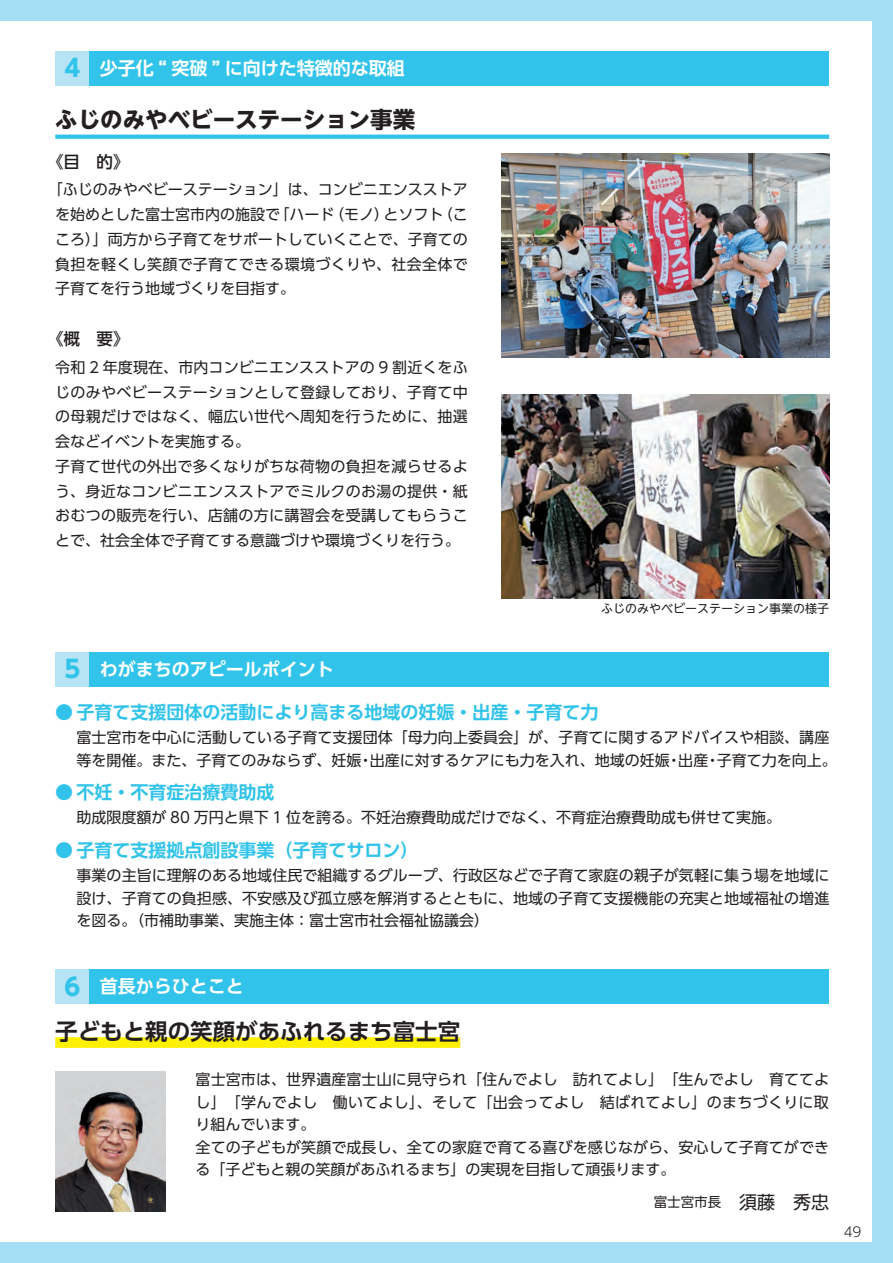
<style>
.page{position:relative;width:893px;height:1263px;background:#a4def4}
.page>*{position:absolute;margin:0;border:0;box-sizing:border-box;transform-origin:0 0}
.t1{font:700 22.5px "UD Shin Go Pr 6 N De";color:#231f20}
.t2{font:700 22.5px "UD Shin Go NT Pr 6 N";color:#231f20}
.t3{font:700 18px "UD Shin Go Pr 6 N De";color:#31c3e9}
.t4{font:700 18px "UD Shin Go Pr 6 N De";color:#fff}
.t5{font:18px "UD Shin Go Pr 6 N";color:#231f20}
.t6{font:500 16.5px "UD Shin Go Pr 6 N";color:#231f20}
.t7{font:15px/24.8px "UD Shin Go Pr 6 N";letter-spacing:.005em;color:#231f20}
.t8{font:300 13.5px "UD Shin Go NT Pr 6";color:#231f20}
.t9{font:12px "UD Shin Go NT Pr 6 N";color:#231f20}
.s1{font-family:"UD Shin Go Pr 6 N";font-size:24px;color:#31c3e9}
.s2{font-family:"UD Shin Go Pr 6 N";font-weight:400}
.s3{font-size:13.5px}
</style>
<div class="page">
<div style="left:0;top:21px;width:872px;height:1221px;background:#fff"></div>
<div style="left:55px;top:652px;width:34px;height:34px;background:#b7e4f5"></div>
<div style="left:89px;top:652px;width:740px;height:34px;background:#31c3e9"></div>
<div style="left:55px;top:969px;width:34px;height:34px;background:#b7e4f5"></div>
<div style="left:89px;top:969px;width:740px;height:34px;background:#31c3e9"></div>
<div style="left:55px;top:1037px;width:405px;height:11px;background:#fff101"></div>
<div style="left:55px;top:51px;width:34px;height:34px;background:#b7e4f5"></div>
<div style="left:89px;top:51px;width:740px;height:34px;background:#31c3e9"></div>
<svg style="left:55px;top:135px;width:774px;height:4px;background:#39c5e9"></svg>
<img style="left:502px;top:394px;width:327px;height:204px">
<img style="left:502px;top:153px;width:327px;height:204px">
<div style="left:55px;top:1071px;width:111px;height:141px;background:#d1d2d4"></div>
<img style="left:55px;top:1091px;width:111px;height:121px">
<p class="t4" style="left:64px;top:53px;width:342px"><span class="s1">4</span> 少子化 “ 突破 ” に向けた特徴的な取組</p>
<h1 class="t2" style="left:55px;top:101px;width:362px">ふじのみやベビーステーション事業</h1>
<p class="t6" style="left:47px;top:148px;width:84px">《目　的》</p>
<p class="t7" style="left:55px;top:177px;width:414px;text-align:justify;text-indent:-8px">「ふじのみやベビーステーション」は、コンビニエンスストアを始めとした富士宮市内の施設で「ハード（モノ）とソフト（こころ）」両方から子育てをサポートしていくことで、子育ての負担を軽くし笑顔で子育てできる環境づくりや、社会全体で子育てを行う地域づくりを目指す。</p>
<p class="t6" style="left:47px;top:325px;width:84px">《概　要》</p>
<p class="t7" style="left:55px;top:354px;width:414px">令和 2 年度現在、市内コンビニエンスストアの 9 割近くをふじのみやベビーステーションとして登録しており、子育て中の母親だけではなく、幅広い世代へ周知を行うために、抽選会などイベントを実施する。<br>子育て世代の外出で多くなりがちな荷物の負担を減らせるよう、身近なコンビニエンスストアでミルクのお湯の提供・紙おむつの販売を行い、店舗の方に講習会を受講してもらうことで、社会全体で子育てする意識づけや環境づくりを行う。</p>
<p class="t9" style="left:601px;top:599px;width:229px">ふじのみやベビーステーション事業の様子</p>
<p class="t4" style="left:64px;top:654px;width:271px"><span class="s1">5</span> わがまちのアピールポイント</p>
<p class="t3" style="left:55px;top:697px;width:545px"><span class="s2">●</span> 子育て支援団体の活動により高まる地域の妊娠・出産・子育て力</p>
<p class="t7" style="left:77px;top:726px;width:762px;line-height:22.5px">富士宮市を中心に活動している子育て支援団体「母力向上委員会」が、子育てに関するアドバイスや相談、講座等を開催。また、子育てのみならず、妊娠・出産に対するケアにも力を入れ、地域の妊娠・出産・子育て力を向上。</p>
<p class="t3" style="left:55px;top:778px;width:221px"><span class="s2">●</span> 不妊・不育症治療費助成</p>
<p class="t7" style="left:77px;top:805px;width:706px">助成限度額が 80 万円と県下 1 位を誇る。不妊治療費助成だけでなく、不育症治療費助成も併せて実施。</p>
<p class="t3" style="left:55px;top:835px;width:365px"><span class="s2">●</span> 子育て支援拠点創設事業（子育てサロン）</p>
<p class="t7" style="left:77px;top:864px;width:754px;line-height:22.5px;text-align:justify">事業の主旨に理解のある地域住民で組織するグループ、行政区などで子育て家庭の親子が気軽に集う場を地域に設け、子育ての負担感、不安感及び孤立感を解消するとともに、地域の子育て支援機能の充実と地域福祉の増進を図る。（市補助事業、実施主体：富士宮市社会福祉協議会）</p>
<p class="t4" style="left:64px;top:972px;width:181px"><span class="s1">6</span> 首長からひとこと</p>
<h1 class="t1" style="left:55px;top:1013px;width:407px">子どもと親の笑顔があふれるまち富士宮</h1>
<p class="t7" style="left:196px;top:1068px;width:635px;line-height:22.5px">富士宮市は、世界遺産富士山に見守られ「住んでよし　訪れてよし」　「生んでよし　育ててよし」　「学んでよし　働いてよし」、そして「出会ってよし　結ばれてよし」のまちづくりに取り組んでいます。<br>全ての子どもが笑顔で成長し、全ての家庭で育てる喜びを感じながら、安心して子育てができる「子どもと親の笑顔があふれるまち」の実現を目指して頑張ります。</p>
<p class="t5" style="left:654px;top:1187px;width:177px"><span class="s3">富士宮市長</span>　須藤　秀忠</p>
<p class="t8" style="left:844px;top:1220px;width:19px">49</p>
</div>
